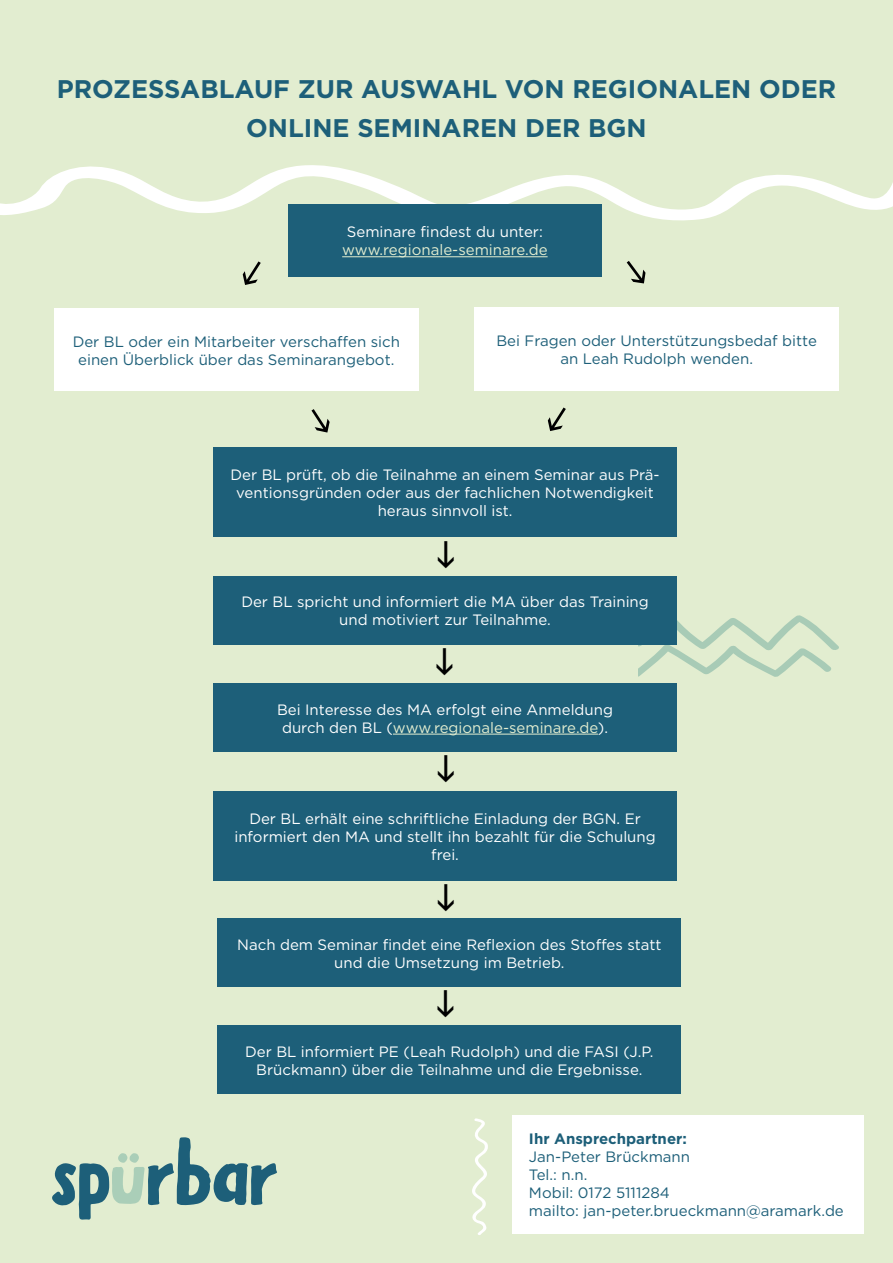
<style>
.page{position:relative;width:893px;height:1263px;background:#e2edd0}
.page>*{position:absolute;margin:0;border:0;box-sizing:border-box;transform-origin:0 0}
.t1{font:700 25.5px/39px "Gotham";color:#1d5f79;text-align:center}
.t2{font:15px/18px "Gotham";color:#fff;text-align:center}
.t3{font:15px/18px "Gotham";color:#1d5f79;text-align:center}
.t4{font:15px "Gotham";color:#e2edd0}
.t5{font:700 15px "Gotham";color:#1d5f79}
.s1{color:#e2edd0}
</style>
<div class="page">
<svg style="left:52px;top:1137px;width:225px;height:82px"></svg>
<svg style="left:639px;top:615px;width:200px;height:62px"></svg>
<div style="left:54px;top:308px;width:365px;height:83px;background:#fff"></div>
<div style="left:474px;top:307px;width:365px;height:84px;background:#fff"></div>
<div style="left:213px;top:448px;width:464px;height:89px;background:#1d5f79"></div>
<div style="left:213px;top:576px;width:464px;height:68px;background:#1d5f79"></div>
<div style="left:213px;top:684px;width:464px;height:68px;background:#1d5f79"></div>
<hr style="left:393px;top:734px;width:205px;height:1px;background:#e2edd0">
<div style="left:218px;top:919px;width:463px;height:68px;background:#1d5f79"></div>
<div style="left:213px;top:791px;width:464px;height:89px;background:#1d5f79"></div>
<div style="left:512px;top:1115px;width:351px;height:118px;background:#fff"></div>
<div style="left:218px;top:1026px;width:463px;height:68px;background:#1d5f79"></div>
<svg style="left:472px;top:1118px;width:16px;height:117px"></svg>
<svg style="left:0;top:165px;width:893px;height:56px"></svg>
<div style="left:288px;top:204px;width:314px;height:72px;background:#1d5f79"></div>
<hr style="left:342px;top:256px;width:206px;height:1px;background:#e2edd0">
<h1 class="t1" style="left:57px;top:69px;width:781px">PROZESSABLAUF ZUR AUSWAHL VON REGIONALEN ODER<br>ONLINE SEMINAREN DER BGN</h1>
<p class="t2" style="left:347px;top:223px;width:197px">Seminare findest du unter:</p>
<p class="t4" style="left:342px;top:240px;width:207px">www.regionale-seminare.de</p>
<p class="t3" style="left:73px;top:332px;width:329px">Der BL oder ein Mitarbeiter verschaffen sich einen Überblick über das Seminarangebot.</p>
<p class="t3" style="left:496px;top:331px;width:322px">Bei Fragen oder Unterstützungsbedaf bitte an Leah Rudolph wenden.</p>
<p class="t2" style="left:230px;top:466px;width:431px">Der BL prüft, ob die Teilnahme an einem Seminar aus Prä&shy;ventionsgründen oder aus der fachlichen Notwendigkeit heraus sinnvoll ist.</p>
<p class="t2" style="left:241px;top:593px;width:409px">Der BL spricht und informiert die MA über das Training und motiviert zur Teilnahme.</p>
<p class="t2" style="left:277px;top:700px;width:337px">Bei Interesse des MA erfolgt eine Anmeldung durch den BL (<span class="s1">www.regionale-seminare.de</span>).</p>
<p class="t2" style="left:234px;top:809px;width:423px">Der BL erhält eine schriftliche Einladung der BGN. Er informiert den MA und stellt ihn bezahlt für die Schulung frei.</p>
<p class="t2" style="left:237px;top:935px;width:426px">Nach dem Seminar findet eine Reflexion des Stoffes statt und die Umsetzung im Betrieb.</p>
<p class="t2" style="left:245px;top:1042px;width:410px">Der BL informiert PE (Leah Rudolph) und die FASI (J.P.<br>Brückmann) über die Teilnahme und die Ergebnisse.</p>
<p class="t5" style="left:529px;top:1129px;width:159px">Ihr Ansprechpartner:</p>
<p class="t3" style="left:529px;top:1148px;width:316px;text-align:left">Jan-Peter Brückmann<br>Tel.: n.n.<br>Mobil: 0172 5111284<br>mailto: jan-peter.brueckmann@aramark.de</p>
</div>
